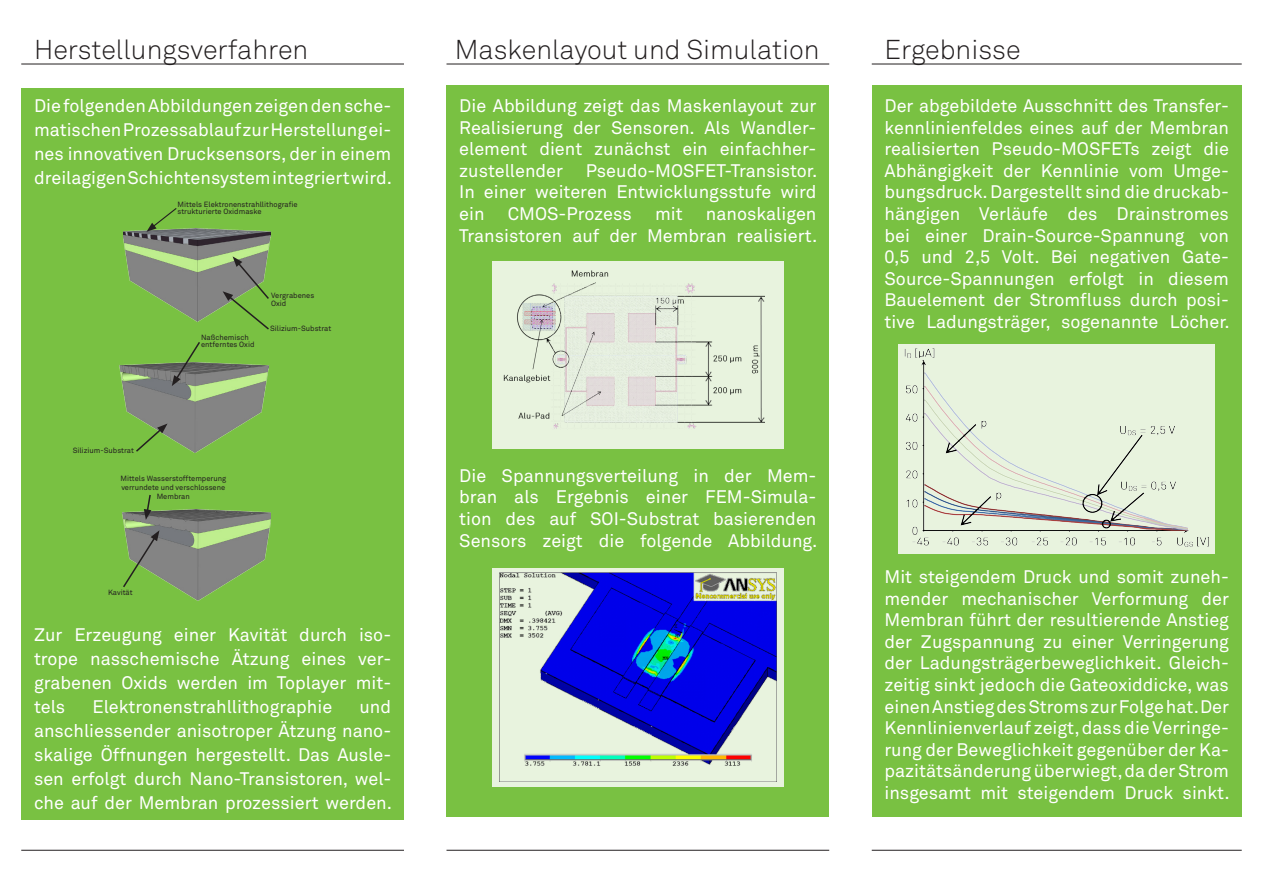
<style>
.page{position:relative;width:1263px;height:893px;background:#fff}
.page>*{position:absolute;margin:0;border:0;box-sizing:border-box;transform-origin:0 0}
.Rubrik{font:27px "Akkurat Light Office";color:#231f20}
.t1{font:18px/21.6px "Akkurat Office";color:#fff;text-align:justify}
.Rubrik-2{font:7.5px/9px "Akkurat Office";color:#231f20}
</style>
<div class="page">
<div style="left:21px;top:88px;width:383px;height:732px;background:#79c142"></div>
<div style="left:446px;top:85px;width:383px;height:731px;background:#79c142"></div>
<div style="left:872px;top:85px;width:370px;height:731px;background:#79c142"></div>
<img style="left:124px;top:228px;width:147px;height:94px">
<img style="left:120px;top:362px;width:149px;height:91px">
<svg style="left:146px;top:208px;width:32px;height:24px"></svg>
<svg style="left:223px;top:256px;width:48px;height:74px"></svg>
<svg style="left:172px;top:342px;width:29px;height:44px"></svg>
<svg style="left:134px;top:423px;width:34px;height:30px"></svg>
<img style="left:123px;top:510px;width:147px;height:90px">
<svg style="left:144px;top:495px;width:8px;height:25px"></svg>
<svg style="left:123px;top:530px;width:36px;height:59px"></svg>
<div style="left:898px;top:344px;width:317px;height:210px;background:#e8f3de"></div>
<img style="left:904px;top:348px;width:305px;height:199px">
<div style="left:492px;top:261px;width:291px;height:188px;background:#e8f3de"></div>
<img style="left:503px;top:270px;width:261px;height:159px">
<div style="left:492px;top:568px;width:291px;height:219px;background:#e8f3de"></div>
<img style="left:499px;top:573px;width:278px;height:208px">
<hr style="left:21px;top:850px;width:383px;height:1px;background:#231f20">
<hr style="left:446px;top:850px;width:383px;height:1px;background:#231f20">
<hr style="left:872px;top:850px;width:370px;height:1px;background:#231f20">
<hr style="left:21px;top:64px;width:383px;height:1px;background:#231f20">
<hr style="left:446px;top:64px;width:383px;height:1px;background:#231f20">
<hr style="left:872px;top:64px;width:370px;height:1px;background:#231f20">
<p class="Rubrik" style="left:34px;top:33px;width:276px">Herstellungsverfahren</p>
<p class="Rubrik" style="left:455px;top:33px;width:366px">Maskenlayout und Simulation</p>
<p class="Rubrik" style="left:884px;top:33px;width:138px">Ergebnisse</p>
<p class="t1" style="left:884px;top:95px;width:347px">Der abgebildete Ausschnitt des Transfer&shy;kennlinienfeldes eines auf der Membran realisierten Pseudo-MOSFETs zeigt die Abhängigkeit der Kennlinie vom Umge&shy;bungsdruck. Dargestellt sind die druckab&shy;hängigen Verläufe des Drainstromes bei einer Drain-Source-Spannung von 0,5 und 2,5 Volt. Bei negativen Gate-Source-Spannungen erfolgt in diesem Bauelement der Stromfluss durch posi&shy;tive Ladungsträger, sogenannte Löcher.</p>
<p class="t1" style="left:34px;top:94px;width:360px;line-height:24px">Die folgenden Abbildungen zeigen den sche&shy;matischen Prozessablauf zur Herstellung ei&shy;nes innovativen Drucksensors, der in einem dreilagigen Schichtensystem integriert wird.</p>
<p class="t1" style="left:459px;top:95px;width:359px">Die Abbildung zeigt das Maskenlayout zur Realisierung der Sensoren. Als Wandler&shy;element dient zunächst ein einfachher&shy;zustellender</p>
<p class="t1" style="left:459px;top:160px;width:360px;text-indent:126px">Pseudo-MOSFET-Transistor.<br>In einer weiteren Entwicklungsstufe wird ein</p>
<p class="Rubrik-2" style="left:178px;top:201px;width:122px;line-height:7.5px">Mittels Elektronenstrahllithografie strukturierte Oxidmaske</p>
<p class="t1" style="left:459px;top:203px;width:360px;text-align:right">nanoskaligen<br>Transistoren auf der Membran realisiert.</p>
<p class="t1" style="left:508px;top:203px;width:125px">CMOS-Prozess</p>
<p class="t1" style="left:655px;top:203px;width:29px">mit</p>
<p class="Rubrik-2" style="left:271px;top:291px;width:45px">Vergrabenes</p>
<p class="Rubrik-2" style="left:271px;top:299px;width:17px">Oxid</p>
<p class="Rubrik-2" style="left:270px;top:324px;width:63px">Silizium-Substrat</p>
<p class="Rubrik-2" style="left:201px;top:333px;width:49px">Naßchemisch</p>
<p class="Rubrik-2" style="left:201px;top:340px;width:55px">entferntes Oxid</p>
<p class="Rubrik-2" style="left:73px;top:446px;width:63px">Silizium-Substrat</p>
<p class="Rubrik-2" style="left:120px;top:474px;width:107px;text-align:center">Mittels Wasserstofftemperung verrundete und verschlossene<br>Membran</p>
<p class="Rubrik-2" style="left:108px;top:588px;width:26px">Kavität</p>
<p class="t1" style="left:34px;top:623px;width:359px;line-height:24px">Zur Erzeugung einer Kavität durch iso&shy;trope nasschemische Ätzung eines ver&shy;grabenen Oxids werden im Toplayer mit&shy;tels</p>
<p class="t1" style="left:34px;top:695px;width:360px;line-height:24px;text-indent:325px">und anschliessender anisotroper Ätzung nano&shy;skalige Öffnungen hergestellt. Das Ausle&shy;sen erfolgt durch Nano-Transistoren, wel&shy;che auf der Membran prozessiert werden.</p>
<p class="t1" style="left:92px;top:697px;width:241px">Elektronenstrahllithographie</p>
<p class="t1" style="left:459px;top:465px;width:360px">Die Spannungsverteilung in der Mem&shy;bran als Ergebnis einer FEM-Simula&shy;tion des auf SOI-Substrat basierenden Sensors zeigt die folgende Abbildung.</p>
<p class="t1" style="left:884px;top:566px;width:347px">Mit steigendem Druck und somit zuneh&shy;mender mechanischer Verformung der Membran führt der resultierende Anstieg der Zugspannung zu einer Verringerung der Ladungsträgerbeweglichkeit. Gleich&shy;zeitig sinkt jedoch die Gateoxiddicke, was einen Anstieg des Stroms zur Folge hat. Der Kennlinienverlauf zeigt, dass die Verringe&shy;rung der Beweglichkeit gegenüber der Ka&shy;pazitätsänderung überwiegt, da der Strom insgesamt mit steigendem Druck sinkt.</p>
</div>
